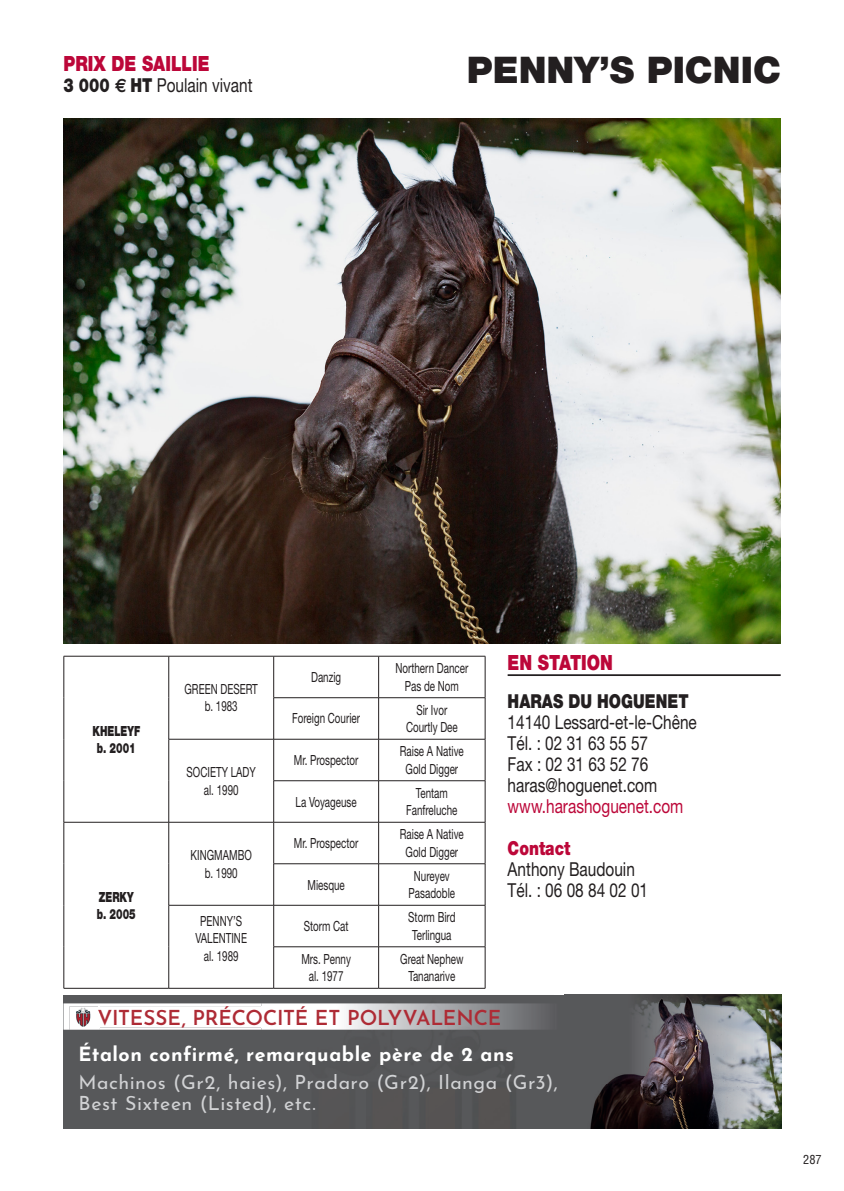
<style>
.page{position:relative;width:844px;height:1191px;background:#fff}
.page>*{position:absolute;margin:0;border:0;box-sizing:border-box;transform-origin:0 0}
.NOM_CHEVAL_DROITE{font:900 36.75px "Helvetica Neue";color:#231f20}
.S3F{font:900 21px "Helvetica Neue";color:#bc0739;scale:.8 1}
.S3I{font:900 21px "Helvetica Neue";color:#bc0739;scale:.8 1}
.t1{font:600 20.65px "Josefin Sans";letter-spacing:-.01em;color:#ae2b35}
.t2{font:19.6px/27.3px "Josefin Sans";letter-spacing:.025em;color:#d1d2d4}
.Para22{font:19.25px "Helvetica Neue";color:#231f20;scale:.8 1}
.S39{font:19.25px "Helvetica Neue";color:#bc0739;scale:.8 1}
.S3F-2{font:19.25px "Helvetica Neue";color:#231f20;scale:.8 1}
.Para22-2{font:900 19.25px "Helvetica Neue";color:#231f20;scale:.8 1}
.Para22-3{font:900 19.25px "Helvetica Neue";color:#bc0739;scale:.8 1}
.TAB_GENERAL{font:14px/17.5px "Helvetica Neue";color:#231f20;text-align:center;scale:.7 1}
.Colonne_gauche_nom{font:900 14px "Helvetica Neue";color:#231f20;scale:.7 1}
.t3{font:condensed 12.25px "Helvetica LT Std";color:#231f20}
.s1{font-weight:900}
.s2{font-family:"Euro Sans";font-weight:700}
.s3{font-weight:700;color:#fff}
</style>
<div class="page">
<img style="left:63px;top:118px;width:717px;height:525px">
<div style="left:63px;top:995px;width:718px;height:134px;background:#57585a"></div>
<img style="left:261px;top:1029px;width:279px;height:1px">
<img style="left:590px;top:995px;width:191px;height:134px">
<svg style="left:63px;top:1003px;width:483px;height:26px;background:#d6d5d6"></svg>
<hr style="left:507px;top:674px;width:273px;height:2px;background:#231f20">
<hr style="left:64px;top:656px;width:105px;height:1px;background:#231f20">
<hr style="left:63px;top:656px;width:1px;height:41px;background:#231f20">
<hr style="left:63px;top:697px;width:1px;height:42px;background:#231f20">
<hr style="left:63px;top:739px;width:1px;height:41px;background:#231f20">
<hr style="left:63px;top:780px;width:1px;height:42px;background:#231f20">
<hr style="left:169px;top:656px;width:104px;height:1px;background:#231f20">
<hr style="left:168px;top:656px;width:1px;height:41px;background:#231f20">
<hr style="left:168px;top:697px;width:1px;height:42px;background:#231f20">
<hr style="left:273px;top:656px;width:105px;height:1px;background:#231f20">
<hr style="left:273px;top:656px;width:1px;height:41px;background:#231f20">
<hr style="left:378px;top:656px;width:107px;height:1px;background:#231f20">
<hr style="left:378px;top:656px;width:1px;height:41px;background:#231f20">
<hr style="left:484px;top:656px;width:1px;height:41px;background:#231f20">
<hr style="left:273px;top:697px;width:105px;height:1px;background:#231f20">
<hr style="left:273px;top:698px;width:1px;height:41px;background:#231f20">
<hr style="left:378px;top:697px;width:107px;height:1px;background:#231f20">
<hr style="left:378px;top:698px;width:1px;height:41px;background:#231f20">
<hr style="left:484px;top:698px;width:1px;height:41px;background:#231f20">
<hr style="left:168px;top:739px;width:105px;height:1px;background:#231f20">
<hr style="left:168px;top:739px;width:1px;height:41px;background:#231f20">
<hr style="left:168px;top:780px;width:1px;height:42px;background:#231f20">
<hr style="left:273px;top:739px;width:105px;height:1px;background:#231f20">
<hr style="left:273px;top:739px;width:1px;height:41px;background:#231f20">
<hr style="left:378px;top:739px;width:107px;height:1px;background:#231f20">
<hr style="left:378px;top:739px;width:1px;height:41px;background:#231f20">
<hr style="left:484px;top:739px;width:1px;height:41px;background:#231f20">
<hr style="left:273px;top:780px;width:105px;height:1px;background:#231f20">
<hr style="left:273px;top:781px;width:1px;height:41px;background:#231f20">
<hr style="left:378px;top:780px;width:107px;height:1px;background:#231f20">
<hr style="left:378px;top:781px;width:1px;height:41px;background:#231f20">
<hr style="left:484px;top:781px;width:1px;height:41px;background:#231f20">
<hr style="left:64px;top:822px;width:105px;height:1px;background:#231f20">
<hr style="left:63px;top:822px;width:1px;height:41px;background:#231f20">
<hr style="left:63px;top:863px;width:1px;height:42px;background:#231f20">
<hr style="left:63px;top:905px;width:1px;height:41px;background:#231f20">
<hr style="left:63px;top:946px;width:1px;height:42px;background:#231f20">
<hr style="left:64px;top:988px;width:105px;height:1px;background:#231f20">
<hr style="left:169px;top:822px;width:104px;height:1px;background:#231f20">
<hr style="left:168px;top:822px;width:1px;height:41px;background:#231f20">
<hr style="left:168px;top:863px;width:1px;height:42px;background:#231f20">
<hr style="left:273px;top:822px;width:105px;height:1px;background:#231f20">
<hr style="left:273px;top:822px;width:1px;height:41px;background:#231f20">
<hr style="left:378px;top:822px;width:107px;height:1px;background:#231f20">
<hr style="left:378px;top:822px;width:1px;height:41px;background:#231f20">
<hr style="left:484px;top:822px;width:1px;height:41px;background:#231f20">
<hr style="left:273px;top:863px;width:105px;height:1px;background:#231f20">
<hr style="left:273px;top:864px;width:1px;height:41px;background:#231f20">
<hr style="left:378px;top:863px;width:107px;height:1px;background:#231f20">
<hr style="left:378px;top:864px;width:1px;height:41px;background:#231f20">
<hr style="left:484px;top:864px;width:1px;height:41px;background:#231f20">
<hr style="left:168px;top:905px;width:105px;height:1px;background:#231f20">
<hr style="left:168px;top:905px;width:1px;height:41px;background:#231f20">
<hr style="left:168px;top:946px;width:1px;height:42px;background:#231f20">
<hr style="left:169px;top:988px;width:104px;height:1px;background:#231f20">
<hr style="left:273px;top:905px;width:105px;height:1px;background:#231f20">
<hr style="left:273px;top:905px;width:1px;height:41px;background:#231f20">
<hr style="left:378px;top:905px;width:107px;height:1px;background:#231f20">
<hr style="left:378px;top:905px;width:1px;height:41px;background:#231f20">
<hr style="left:484px;top:905px;width:1px;height:41px;background:#231f20">
<hr style="left:273px;top:946px;width:105px;height:1px;background:#231f20">
<hr style="left:273px;top:947px;width:1px;height:41px;background:#231f20">
<hr style="left:378px;top:946px;width:107px;height:1px;background:#231f20">
<hr style="left:378px;top:947px;width:1px;height:41px;background:#231f20">
<hr style="left:484px;top:947px;width:1px;height:41px;background:#231f20">
<hr style="left:273px;top:988px;width:105px;height:1px;background:#231f20">
<hr style="left:378px;top:988px;width:107px;height:1px;background:#231f20">
<p class="S3F" style="left:63px;top:51px;width:184px">PRIX DE SAILLIE</p>
<p class="S3F-2" style="left:63px;top:73px;width:238px"><span class="s1">3 000</span> <span class="s2">€</span> <span class="s1">HT</span> Poulain vivant</p>
<p class="NOM_CHEVAL_DROITE" style="left:467px;top:48px;width:315px">PENNY’S PICNIC</p>
<p class="Colonne_gauche_nom" style="left:92px;top:722px;width:70px">KHELEYF</p>
<p class="Colonne_gauche_nom" style="left:97px;top:740px;width:57px">b. 2001</p>
<p class="Colonne_gauche_nom" style="left:99px;top:888px;width:52px">ZERKY</p>
<p class="Colonne_gauche_nom" style="left:97px;top:906px;width:57px">b. 2005</p>
<p class="TAB_GENERAL" style="left:184px;top:680px;width:106px">GREEN DESERT</p>
<p class="TAB_GENERAL" style="left:205px;top:697px;width:49px">b. 1983</p>
<p class="TAB_GENERAL" style="left:186px;top:763px;width:100px">SOCIETY LADY</p>
<p class="TAB_GENERAL" style="left:204px;top:780px;width:51px">al. 1990</p>
<p class="TAB_GENERAL" style="left:190px;top:846px;width:89px">KINGMAMBO</p>
<p class="TAB_GENERAL" style="left:205px;top:863px;width:49px">b. 1990</p>
<p class="TAB_GENERAL" style="left:195px;top:911px;width:75px">PENNY’S<br>VALENTINE</p>
<p class="TAB_GENERAL" style="left:204px;top:946px;width:51px">al. 1989</p>
<p class="TAB_GENERAL" style="left:311px;top:668px;width:45px">Danzig</p>
<p class="TAB_GENERAL" style="left:395px;top:659px;width:105px">Northern Dancer<br>Pas de Nom</p>
<p class="TAB_GENERAL" style="left:292px;top:709px;width:98px">Foreign Courier</p>
<p class="TAB_GENERAL" style="left:406px;top:701px;width:75px">Sir Ivor<br>Courtly Dee</p>
<p class="TAB_GENERAL" style="left:294px;top:751px;width:94px">Mr. Prospector</p>
<p class="TAB_GENERAL" style="left:400px;top:742px;width:93px">Raise A Native<br>Gold Digger</p>
<p class="TAB_GENERAL" style="left:295px;top:792px;width:89px">La Voyageuse</p>
<p class="TAB_GENERAL" style="left:406px;top:784px;width:75px">Tentam<br>Fanfreluche</p>
<p class="TAB_GENERAL" style="left:294px;top:834px;width:94px">Mr. Prospector</p>
<p class="TAB_GENERAL" style="left:400px;top:825px;width:93px">Raise A Native<br>Gold Digger</p>
<p class="TAB_GENERAL" style="left:307px;top:875px;width:55px">Miesque</p>
<p class="TAB_GENERAL" style="left:408px;top:867px;width:68px">Nureyev<br>Pasadoble</p>
<p class="TAB_GENERAL" style="left:303px;top:917px;width:66px">Storm Cat</p>
<p class="TAB_GENERAL" style="left:408px;top:908px;width:69px;text-align:left">Storm Bird<br>Terlingua</p>
<p class="TAB_GENERAL" style="left:301px;top:949px;width:72px">Mrs. Penny</p>
<p class="TAB_GENERAL" style="left:309px;top:967px;width:51px">al. 1977</p>
<p class="TAB_GENERAL" style="left:400px;top:949px;width:92px">Great Nephew<br>Tananarive</p>
<p class="S3I" style="left:507px;top:649px;width:133px">EN STATION</p>
<p class="Para22-2" style="left:507px;top:689px;width:228px">HARAS DU HOGUENET</p>
<p class="Para22" style="left:507px;top:710px;width:238px">14140 Lessard-et-le-Chêne</p>
<p class="Para22" style="left:507px;top:731px;width:177px">Tél. : 02 31 63 55 57</p>
<p class="Para22" style="left:507px;top:752px;width:177px">Fax : 02 31 63 52 76</p>
<p class="Para22" style="left:507px;top:773px;width:188px">haras@hoguenet.com</p>
<p class="S39" style="left:507px;top:794px;width:221px">www.harashoguenet.com</p>
<p class="Para22-3" style="left:507px;top:836px;width:80px">Contact</p>
<p class="Para22" style="left:507px;top:857px;width:161px">Anthony Baudouin</p>
<p class="Para22" style="left:507px;top:878px;width:177px">Tél. : 06 08 84 02 01</p>
<p class="t1" style="left:97px;top:1000px;width:405px">VITESSE, PRÉCOCITÉ ET POLYVALENCE</p>
<p class="t2" style="left:78px;top:1038px;width:480px"><span class="s3">Étalon confirmé, remarquable père de 2 ans<br></span>Machinos (Gr2, haies), Pradaro (Gr2), Ilanga (Gr3),</p>
<p class="t2" style="left:78px;top:1087px;width:239px">Best Sixteen (Listed), etc.</p>
<p class="t3" style="left:803px;top:1151px;width:20px">287</p>
</div>
